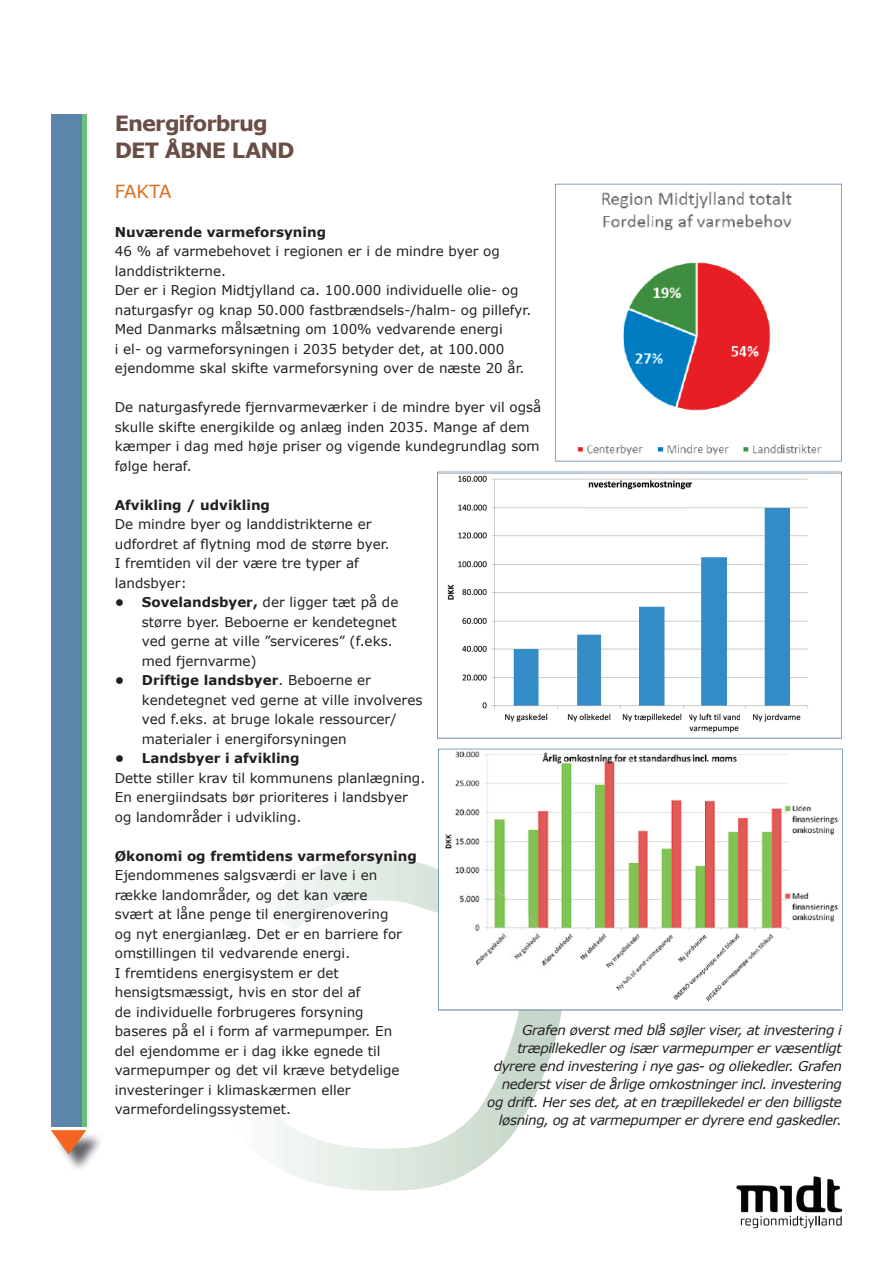
<style>
.page{position:relative;width:893px;height:1263px;background:#fff}
.page>*{position:absolute;margin:0;border:0;box-sizing:border-box;transform-origin:0 0}
.t1{font:700 21px/27px "Verdana";letter-spacing:-.045em;color:#6a4e46}
.t2{font:18px "Verdana";letter-spacing:-.025em;color:#dd6e1c}
.t3{font:13.5px/19.5px "Verdana";color:#231f20}
.t4{font:italic 13.5px/18px "Verdana";letter-spacing:-.03em;color:#231f20;text-align:right}
.t5{font:700 13.5px "Verdana";color:#231f20}
.s1{font-weight:700}
</style>
<div class="page">
<svg style="left:275px;top:858px;width:287px;height:333px"></svg>
<img style="left:736px;top:1176px;width:107px;height:53px">
<div style="left:51px;top:115px;width:30px;height:1012px;background:#5b85a9"></div>
<hr style="left:82px;top:115px;width:4px;height:1012px;background:#68c079">
<svg style="left:555px;top:184px;width:287px;height:277px"></svg>
<svg style="left:437px;top:472px;width:405px;height:266px"></svg>
<svg style="left:438px;top:749px;width:405px;height:261px"></svg>
<img style="left:64px;top:1135px;width:36px;height:34px">
<svg style="left:51px;top:1130px;width:35px;height:24px"></svg>
<h1 class="t1" style="left:115px;top:109px;width:181px">Energiforbrug<br>DET ÅBNE LAND</h1>
<h2 class="t2" style="left:115px;top:180px;width:58px">FAKTA</h2>
<p class="t5" style="left:115px;top:223px;width:213px">Nuværende varmeforsyning</p>
<p class="t3" style="left:115px;top:241px;width:418px">46 % af varmebehovet i regionen er i de mindre byer og landdistrikterne.<br>Der er i Region Midtjylland ca. 100.000 individuelle olie- og naturgasfyr og knap 50.000 fastbrændsels-/halm- og pillefyr.<br>Med Danmarks målsætning om 100% vedvarende energi<br>i el- og varmeforsyningen i 2035 betyder det, at 100.000 ejendomme skal skifte varmeforsyning over de næste 20 år.</p>
<p class="t3" style="left:115px;top:397px;width:428px">De naturgasfyrede fjernvarmeværker i de mindre byer vil også skulle skifte energikilde og anlæg inden 2035. Mange af dem kæmper i dag med høje priser og vigende kundegrundlag som følge heraf.</p>
<p class="t5" style="left:115px;top:496px;width:157px">Afvikling / udvikling</p>
<p class="t3" style="left:115px;top:514px;width:276px">De mindre byer og landdistrikterne er udfordret af flytning mod de større byer.<br>I fremtiden vil der være tre typer af landsbyer:</p>
<p class="t3" style="left:142px;top:592px;width:258px;text-indent:-27px"><span class="s1">• Sovelandsbyer,</span> der ligger tæt på de større byer. Beboerne er kendetegnet ved gerne at ville ”serviceres” (f.eks. med fjernvarme)</p>
<p class="t3" style="left:142px;top:670px;width:282px;text-indent:-27px"><span class="s1">• Driftige landsbyer</span>. Beboerne er kendetegnet ved gerne at ville involveres ved f.eks. at bruge lokale ressourcer/ materialer i energiforsyningen</p>
<p class="t5" style="left:115px;top:750px;width:186px">• Landsbyer i afvikling</p>
<p class="t3" style="left:115px;top:768px;width:312px">Dette stiller krav til kommunens planlægning.<br>En energiindsats bør prioriteres i landsbyer og landområder i udvikling.</p>
<p class="t5" style="left:115px;top:847px;width:304px">Økonomi og fremtidens varmeforsyning</p>
<p class="t3" style="left:115px;top:865px;width:289px">Ejendommenes salgsværdi er lave i en række landområder, og det kan være svært at låne penge til energirenovering og nyt energianlæg. Det er en barriere for omstillingen til vedvarende energi.<br>I fremtidens energisystem er det hensigtsmæssigt, hvis en stor del af<br>de individuelle forbrugeres forsyning baseres på el i form af varmepumper. En del ejendomme er i dag ikke egnede til varmepumper og det vil kræve betydelige investeringer i klimaskærmen eller varmefordelingssystemet.</p>
<p class="t4" style="left:487px;top:1020px;width:356px">Grafen øverst med blå søjler viser, at investering i træpillekedler og især varmepumper er væsentligt dyrere end investering i nye gas- og oliekedler. Grafen nederst viser de årlige omkostninger incl. investering og drift. Her ses det, at en træpillekedel er den billigste løsning, og at varmepumper er dyrere end gaskedler.</p>
</div>
